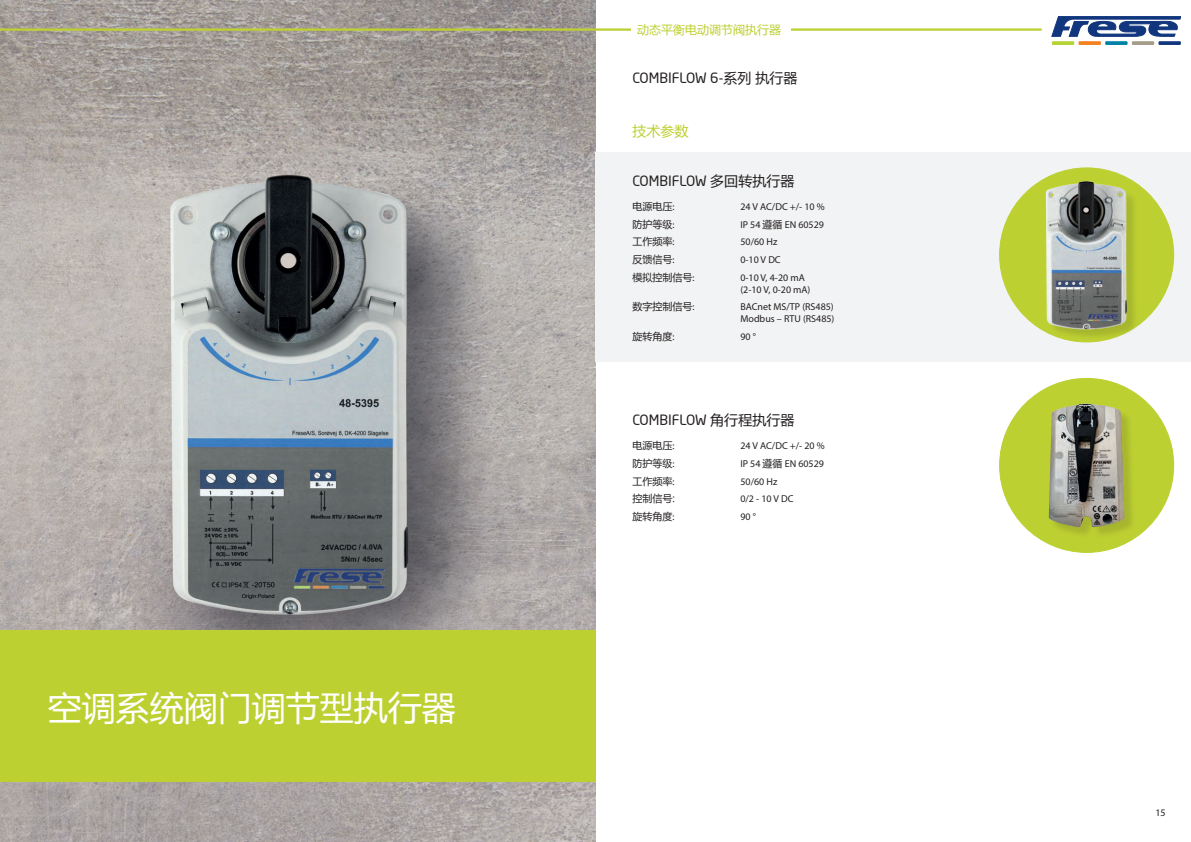
<style>
.page{position:relative;width:1191px;height:842px;background:#fff}
.page>*{position:absolute;margin:0;border:0;box-sizing:border-box;transform-origin:0 0}
.Overskrift{font:34px "Microsoft Ya Hei";color:#fff}
.Overskrift-2{font:14px "Neo Sans";color:#231f20}
.Overskrift-3{font:14px "Microsoft Ya Hei";color:#bdd031}
.Technote_header{font:12px "Microsoft Ya Hei";color:#bdd031}
.Overskrift-4{font:10px/12px "Myriad Pro";color:#231f20}
.Overskrift-5{font:10px "Microsoft Ya Hei";color:#231f20}
.s1{font-family:"Microsoft Ya Hei"}
.s2{font-family:"Myriad Pro"}
</style>
<div class="page">
<svg style="left:1051px;top:41px;width:23px;height:4px"></svg>
<svg style="left:1078px;top:41px;width:23px;height:4px"></svg>
<svg style="left:1105px;top:41px;width:22px;height:4px"></svg>
<svg style="left:1131px;top:41px;width:23px;height:4px"></svg>
<svg style="left:1158px;top:41px;width:22px;height:4px"></svg>
<svg style="left:1051px;top:17px;width:130px;height:20px"></svg>
<img style="left:0;top:0;width:595px;height:842px">
<hr style="left:0;top:28px;width:1041px;height:3px;background:#bdd031">
<div style="left:631px;top:25px;width:160px;height:11px;background:#fff"></div>
<div style="left:595px;top:153px;width:596px;height:209px;background:#f2f3f4"></div>
<div style="left:0;top:630px;width:595px;height:152px;background:#bdd031"></div>
<div style="left:999px;top:378px;width:174px;height:174px;background:#bdd031;border-radius:50%"></div>
<div style="left:999px;top:168px;width:174px;height:174px;background:#bdd031;border-radius:50%"></div>
<div style="left:1048px;top:183px;width:90px;height:158px;background:#231f20;opacity:.15"></div>
<img style="left:1045px;top:181px;width:83px;height:149px">
<div style="left:1050px;top:405px;width:87px;height:134px;background:#231f20;opacity:.15"></div>
<img style="left:1048px;top:404px;width:76px;height:123px">
<p class="Overskrift" style="left:48px;top:684px;width:409px">空调系统阀门调节型执行器</p>
<p class="Technote_header" style="left:637px;top:22px;width:145px">动态平衡电动调节阀执行器</p>
<p class="Overskrift-2" style="left:632px;top:70px;width:167px">COMBIFLOW 6-<span class="s1">系列执行器</span></p>
<p class="Overskrift-3" style="left:632px;top:121px;width:57px">技术参数</p>
<p class="Overskrift-2" style="left:632px;top:172px;width:163px">COMBIFLOW <span class="s1">多回转执行器</span></p>
<p class="Overskrift-5" style="left:632px;top:200px;width:44px">电源电压<span class="s2">:</span></p>
<p class="Overskrift-4" style="left:740px;top:200px;width:86px">24 V AC/DC +/- 10 %</p>
<p class="Overskrift-5" style="left:632px;top:217px;width:44px">防护等级<span class="s2">:</span></p>
<p class="Overskrift-4" style="left:740px;top:218px;width:85px">IP 54 <span class="s1">遵循</span> EN 60529</p>
<p class="Overskrift-5" style="left:632px;top:235px;width:44px">工作频率<span class="s2">:</span></p>
<p class="Overskrift-4" style="left:740px;top:236px;width:38px">50/60 Hz</p>
<p class="Overskrift-5" style="left:632px;top:253px;width:44px">反馈信号<span class="s2">:</span></p>
<p class="Overskrift-4" style="left:740px;top:253px;width:42px">0-10 V DC</p>
<p class="Overskrift-5" style="left:632px;top:270px;width:64px">模拟控制信号<span class="s2">:</span></p>
<p class="Overskrift-4" style="left:740px;top:271px;width:72px">0-10 V, 4-20 mA (2-10 V, 0-20 mA)</p>
<p class="Overskrift-5" style="left:632px;top:300px;width:64px">数字控制信号<span class="s2">:</span></p>
<p class="Overskrift-4" style="left:740px;top:301px;width:96px">BACnet MS/TP (RS485)<br>Modbus – RTU (RS485)</p>
<p class="Overskrift-5" style="left:632px;top:330px;width:44px">旋转角度<span class="s2">:</span></p>
<p class="Overskrift-4" style="left:740px;top:330px;width:17px">90 °</p>
<p class="Overskrift-2" style="left:632px;top:412px;width:163px">COMBIFLOW <span class="s1">角行程执行器</span></p>
<p class="Overskrift-5" style="left:632px;top:439px;width:44px">电源电压<span class="s2">:</span></p>
<p class="Overskrift-4" style="left:740px;top:440px;width:86px">24 V AC/DC +/- 20 %</p>
<p class="Overskrift-5" style="left:632px;top:457px;width:44px">防护等级<span class="s2">:</span></p>
<p class="Overskrift-4" style="left:740px;top:457px;width:85px">IP 54 <span class="s1">遵循</span> EN 60529</p>
<p class="Overskrift-5" style="left:632px;top:474px;width:44px">工作频率<span class="s2">:</span></p>
<p class="Overskrift-4" style="left:740px;top:475px;width:38px">50/60 Hz</p>
<p class="Overskrift-5" style="left:632px;top:492px;width:44px">控制信号:</p>
<p class="Overskrift-4" style="left:740px;top:493px;width:55px">0/2 - 10 V DC</p>
<p class="Overskrift-5" style="left:632px;top:510px;width:44px">旋转角度<span class="s2">:</span></p>
<p class="Overskrift-4" style="left:740px;top:510px;width:17px">90 °</p>
<p class="Overskrift-4" style="left:1155px;top:807px;width:12px">15</p>
</div>
